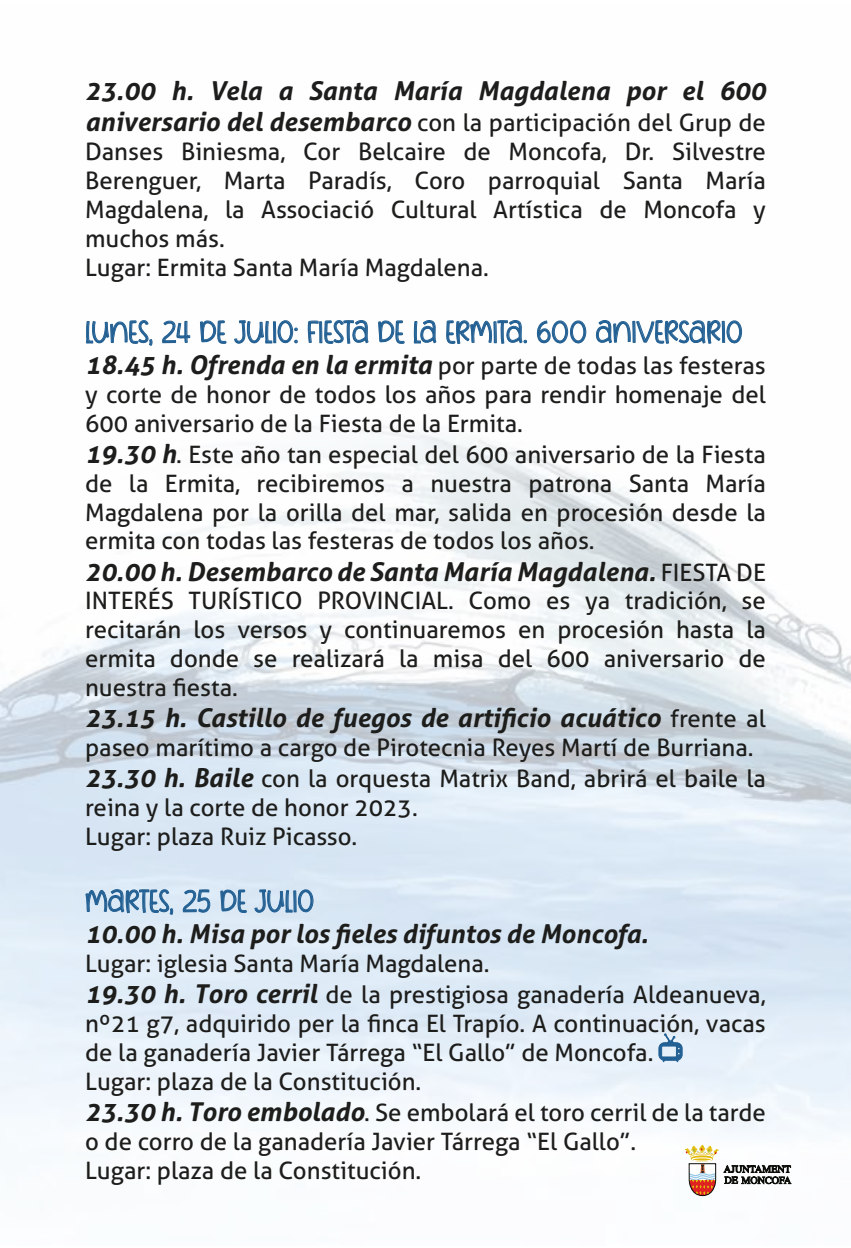
<style>
.page{position:relative;width:851px;height:1248px;background:#fff}
.page>*{position:absolute;margin:0;border:0;box-sizing:border-box;transform-origin:0 0}
.t1{font:32px "Starylight";color:#236093}
.t2{font:italic 700 26px "Aller";color:#1d1d1b}
.t3{font:24px/28.8px "Aller";color:#1d1d1b}
.s1{font-weight:700;font-style:italic;font-size:26px}
.s2{font-weight:400;font-style:normal;font-size:24px}
</style>
<div class="page">
<img style="left:0;top:325px;width:850px;height:872px">
<svg style="left:86px;top:320px;width:66px;height:39px"></svg>
<svg style="left:162px;top:320px;width:28px;height:24px"></svg>
<svg style="left:200px;top:320px;width:26px;height:41px"></svg>
<svg style="left:234px;top:320px;width:63px;height:27px"></svg>
<svg style="left:308px;top:320px;width:60px;height:39px"></svg>
<svg style="left:378px;top:320px;width:26px;height:41px"></svg>
<svg style="left:414px;top:320px;width:22px;height:27px"></svg>
<svg style="left:446px;top:320px;width:80px;height:40px"></svg>
<svg style="left:537px;top:320px;width:49px;height:24px"></svg>
<svg style="left:595px;top:320px;width:147px;height:29px"></svg>
<svg style="left:85px;top:888px;width:88px;height:41px;background:#bcd1e4"></svg>
<svg style="left:183px;top:889px;width:27px;height:23px"></svg>
<svg style="left:220px;top:889px;width:26px;height:41px"></svg>
<svg style="left:254px;top:862px;width:59px;height:54px;background:#c3d6e8"></svg>
<svg style="left:684px;top:1144px;width:107px;height:51px"></svg>
<svg style="left:658px;top:1033px;width:24px;height:28px"></svg>
<p class="t2" style="left:85px;top:75px;width:682px">23.00 h. Vela a Santa María Magdalena por el 600</p>
<p class="t3" style="left:85px;top:108px;width:682px"><span class="s1">aniversario del desembarco</span> con la participación del Grup de Danses Biniesma, Cor Belcaire de Moncofa, Dr. Silvestre Berenguer, Marta Paradís, Coro parroquial Santa María Magdalena, la Associació Cultural Artística de Moncofa y muchos más.<br>Lugar: Ermita Santa María Magdalena.</p>
<h1 class="t1" style="left:85px;top:320px;width:658px">LUNES, 24 DE JULIO: FIESTA DE LA ERMITA. 600 ANIVERSARIO</h1>
<p class="t3" style="left:85px;top:351px;width:682px;text-align:justify"><span class="s1">18.45 h. Ofrenda en la ermita</span> por parte de todas las festeras y corte de honor de todos los años para rendir homenaje del 600 aniversario de la Fiesta de la Ermita.</p>
<p class="t3" style="left:85px;top:440px;width:682px;text-align:justify"><span class="s1">19.30 h</span>. Este año tan especial del 600 aniversario de la Fiesta de la Ermita, recibiremos a nuestra patrona Santa María Magdalena por la orilla del mar, salida en procesión desde la ermita con todas las festeras de todos los años.</p>
<p class="t2" style="left:85px;top:555px;width:682px">20.00 h. Desembarco de Santa María Magdalena. <span class="s2">FIESTA DE</span></p>
<p class="t3" style="left:85px;top:586px;width:682px;text-align:justify">INTERÉS TURÍSTICO PROVINCIAL. Como es ya tradición, se recitarán los versos y continuaremos en procesión hasta la ermita donde se realizará la misa del 600 aniversario de nuestra fiesta.</p>
<p class="t2" style="left:85px;top:701px;width:682px">23.15 h. Castillo de fuegos de artificio acuático <span class="s2">frente al</span></p>
<p class="t3" style="left:85px;top:731px;width:682px;line-height:31.2px">paseo marítimo a cargo de Pirotecnia Reyes Martí de Burriana.<br><span class="s1">23.30 h. Baile</span> con la orquesta Matrix Band, abrirá el baile la</p>
<p class="t3" style="left:85px;top:792px;width:334px">reina y la corte de honor 2023.<br>Lugar: plaza Ruiz Picasso.</p>
<h1 class="t1" style="left:85px;top:889px;width:230px">MARTES, 25 DE JULIO</h1>
<p class="t2" style="left:85px;top:917px;width:564px">10.00 h. Misa por los fieles difuntos de Moncofa.</p>
<p class="t3" style="left:85px;top:947px;width:682px;line-height:31.2px">Lugar: iglesia Santa María Magdalena.<br><span class="s1">19.30 h. Toro cerril</span> de la prestigiosa ganadería Aldeanueva,</p>
<p class="t3" style="left:85px;top:1008px;width:682px">nº21 g7, adquirido per la finca El Trapío. A continuación, vacas de la ganadería Javier Tárrega “El Gallo” de Moncofa.<br>Lugar: plaza de la Constitución.</p>
<p class="t3" style="left:85px;top:1097px;width:682px"><span class="s1">23.30 h. Toro embolado</span>. Se embolará el toro cerril de la tarde o de corro de la ganadería Javier Tárrega “El Gallo”.<br>Lugar: plaza de la Constitución.</p>
</div>
